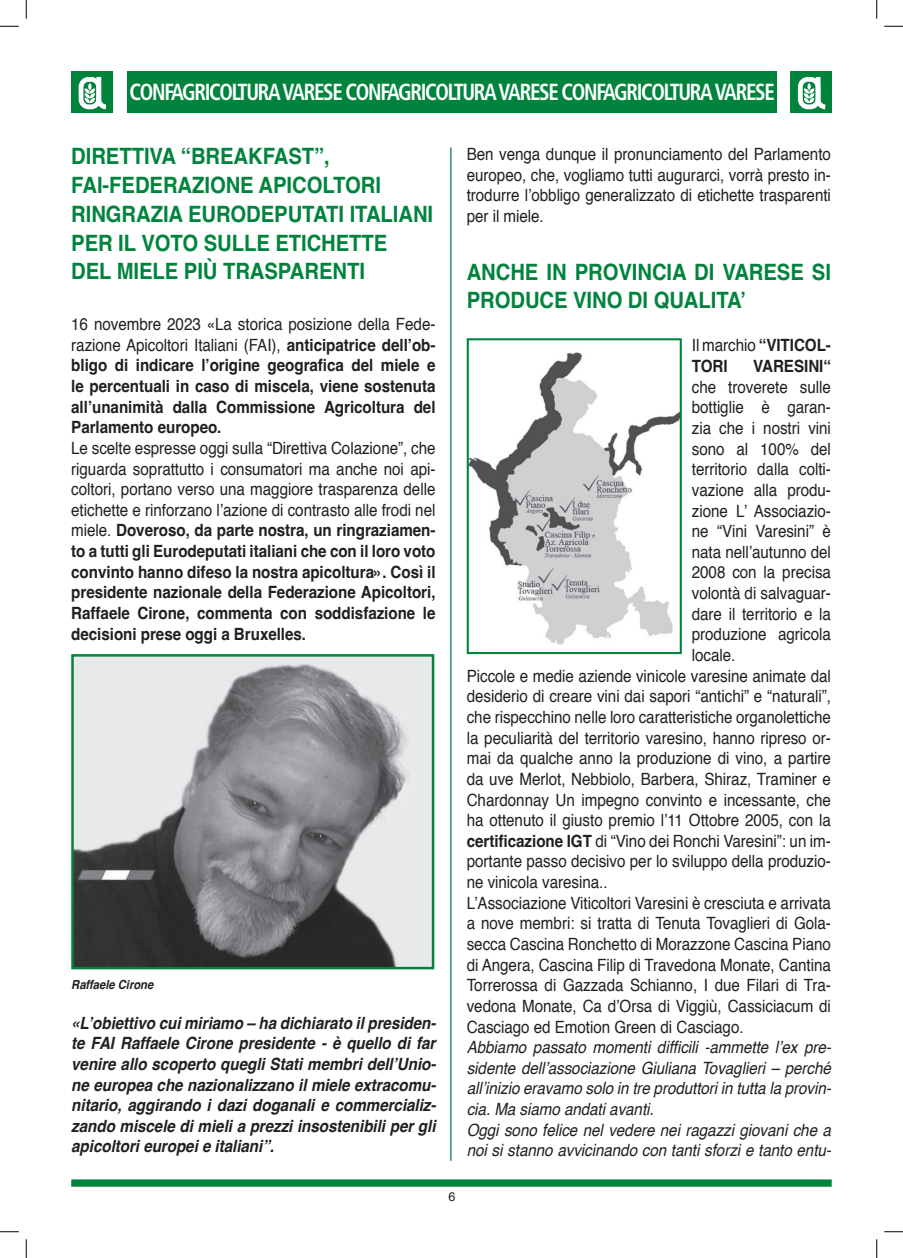
<style>
.page{position:relative;width:903px;height:1258px;background:#fff}
.page>*{position:absolute;margin:0;border:0;box-sizing:border-box;transform-origin:0 0}
.t1{font:700 condensed 23.25px "Frutiger";letter-spacing:-.065em;color:#fff;scale:.9 1}
.t2{font:700 22.5px/28.8px "Helvetica";letter-spacing:-.005em;color:#00843d;scale:.9 1}
.t3{font:16.88px/20.6px "Helvetica";letter-spacing:-.005em;color:#231f20;text-align:justify;scale:.9 1}
.t4{font:700 16.88px/20.6px "Helvetica";letter-spacing:-.005em;color:#231f20;text-align:justify;scale:.9 1}
.t5{font:italic 700 16.88px/20.6px "Helvetica";letter-spacing:-.005em;color:#231f20;text-align:justify;scale:.9 1}
.t6{font:italic 16.88px/20.6px "Helvetica";letter-spacing:-.005em;color:#231f20;text-align:justify;scale:.9 1}
.t7{font:italic 700 12.5px "Helvetica";letter-spacing:-.005em;color:#231f20;scale:.9 1}
.t8{font:12.5px "Helvetica";color:#231f20}
.s1{font-weight:400}
.s2{font-weight:700}
</style>
<div class="page">
<div style="left:71px;top:1179px;width:761px;height:7px;background:#00843d"></div>
<div style="left:71px;top:71px;width:41px;height:41px;background:#00843d"></div>
<div style="left:79px;top:77px;width:22px;height:32px;border:5px solid #fff;border-radius:7px"></div>
<svg style="left:85px;top:76px;width:22px;height:34px"></svg>
<div style="left:790px;top:71px;width:42px;height:41px;background:#00843d"></div>
<div style="left:798px;top:77px;width:22px;height:32px;border:5px solid #fff;border-radius:7px"></div>
<svg style="left:804px;top:76px;width:22px;height:34px"></svg>
<div style="left:127px;top:71px;width:650px;height:41px;background:#00843d"></div>
<hr style="left:450px;top:147px;width:1px;height:1013px;background:#00843d">
<img style="left:74px;top:657px;width:357px;height:309px">
<div style="left:71px;top:654px;width:363px;height:315px;border:2px solid #00843d"></div>
<img style="left:470px;top:352px;width:209px;height:293px">
<div style="left:467px;top:338px;width:215px;height:316px;border:2px solid #00843d"></div>
<svg style="left:0;top:25px;width:19px;height:2px"></svg>
<svg style="left:884px;top:25px;width:19px;height:2px"></svg>
<svg style="left:0;top:1231px;width:19px;height:1px"></svg>
<svg style="left:884px;top:1231px;width:19px;height:1px"></svg>
<svg style="left:25px;top:0;width:2px;height:19px"></svg>
<svg style="left:25px;top:1239px;width:2px;height:18px"></svg>
<svg style="left:876px;top:0;width:1px;height:19px"></svg>
<svg style="left:876px;top:1239px;width:1px;height:18px"></svg>
<p class="t1" style="left:130px;top:78px;width:718px">CONFAGRICOLTURA VARESE CONFAGRICOLTURA VARESE CONFAGRICOLTURA VARESE</p>
<p class="t2" style="left:71px;top:144px;width:289px">DIRETTIVA “BREAKFAST”,</p>
<p class="t2" style="left:71px;top:173px;width:346px">FAI-FEDERAZIONE APICOLTORI</p>
<p class="t2" style="left:71px;top:202px;width:404px">RINGRAZIA EURODEPUTATI ITALIANI<br>PER IL VOTO SULLE ETICHETTE</p>
<p class="t2" style="left:71px;top:259px;width:328px">DEL MIELE PIÙ TRASPARENTI</p>
<p class="t4" style="left:71px;top:315px;width:406px"><span class="s1">16 novembre 2023 «La storica posizione della Fede&shy;razione Apicoltori Italiani (FAI),</span> anticipatrice dell’ob&shy;bligo di indicare l’origine geografica del miele e le percentuali in caso di miscela, viene sostenuta all’unanimità dalla Commissione Agricoltura del Parlamento europeo.</p>
<p class="t4" style="left:71px;top:439px;width:406px"><span class="s1">Le scelte espresse oggi sulla “Direttiva Colazione”, che riguarda soprattutto i consumatori ma anche noi api&shy;coltori, portano verso una maggiore trasparenza delle etichette e rinforzano l’azione di contrasto alle frodi nel miele.</span> Doveroso, da parte nostra, un ringraziamen&shy;to a tutti gli Eurodeputati italiani che con il loro voto convinto hanno difeso la nostra apicoltura». Così il presidente nazionale della Federazione Apicoltori, Raffaele Cirone, commenta con soddisfazione le decisioni prese oggi a Bruxelles.</p>
<p class="t7" style="left:71px;top:976px;width:93px">Raffaele Cirone</p>
<p class="t5" style="left:71px;top:1014px;width:407px">«L’obiettivo cui miriamo – ha dichiarato il presiden&shy;te FAI Raffaele Cirone presidente - è quello di far venire allo scoperto quegli Stati membri dell’Unio&shy;ne europea che nazionalizzano il miele extracomu&shy;nitario, aggirando i dazi doganali e commercializ&shy;zando miscele di mieli a prezzi insostenibili per gli apicoltori europei e italiani”.</p>
<p class="t3" style="left:467px;top:144px;width:406px">Ben venga dunque il pronunciamento del Parlamento europeo, che, vogliamo tutti augurarci, vorrà presto in&shy;trodurre l’obbligo generalizzato di etichette trasparenti per il miele.</p>
<p class="t2" style="left:467px;top:260px;width:406px">ANCHE IN PROVINCIA DI VARESE SI<br>PRODUCE VINO DI QUALITA’</p>
<p class="t4" style="left:692px;top:337px;width:156px"><span class="s1">Il marchio</span> “VITICOL-<br>TORI</p>
<p class="t3" style="left:692px;top:356px;width:156px;text-indent:61px"><span class="s2">VARESINI“ </span>che troverete sulle bottiglie è garan&shy;zia che i nostri vini sono al 100% del territorio dalla colti&shy;vazione alla produ&shy;zione L’ Associazio&shy;ne “Vini Varesini” è nata nell’autunno del 2008 con la precisa volontà di salvaguar&shy;dare il territorio e la produzione agricola locale.</p>
<p class="t3" style="left:467px;top:666px;width:406px">Piccole e medie aziende vinicole varesine animate dal desiderio di creare vini dai sapori “antichi” e “naturali”, che rispecchino nelle loro caratteristiche organolettiche la peculiarità del territorio varesino, hanno ripreso or&shy;mai da qualche anno la produzione di vino, a partire da uve Merlot, Nebbiolo, Barbera, Shiraz, Traminer e Chardonnay Un impegno convinto e incessante, che ha ottenuto il giusto premio l’11 Ottobre 2005, con la <span class="s2">certificazione IGT</span> di “Vino dei Ronchi Varesini”: un im&shy;portante passo decisivo per lo sviluppo della produzio&shy;ne vinicola varesina..</p>
<p class="t3" style="left:467px;top:892px;width:406px">L’Associazione Viticoltori Varesini è cresciuta e arrivata a nove membri: si tratta di Tenuta Tovaglieri di Gola&shy;secca Cascina Ronchetto di Morazzone Cascina Piano di Angera, Cascina Filip di Travedona Monate, Cantina Torrerossa di Gazzada Schianno, I due Filari di Tra&shy;vedona Monate, Ca d’Orsa di Viggiù, Cassiciacum di Casciago ed Emotion Green di Casciago.</p>
<p class="t6" style="left:467px;top:1037px;width:407px">Abbiamo passato momenti difficili -ammette l’ex pre&shy;sidente dell’associazione Giuliana Tovaglieri – perché all’inizio eravamo solo in tre produttori in tutta la provin&shy;cia. Ma siamo andati avanti.</p>
<p class="t6" style="left:467px;top:1119px;width:407px">Oggi sono felice nel vedere nei ragazzi giovani che a noi si stanno avvicinando con tanti sforzi e tanto entu-</p>
<p class="t8" style="left:449px;top:1186px;width:8px">6</p>
</div>
